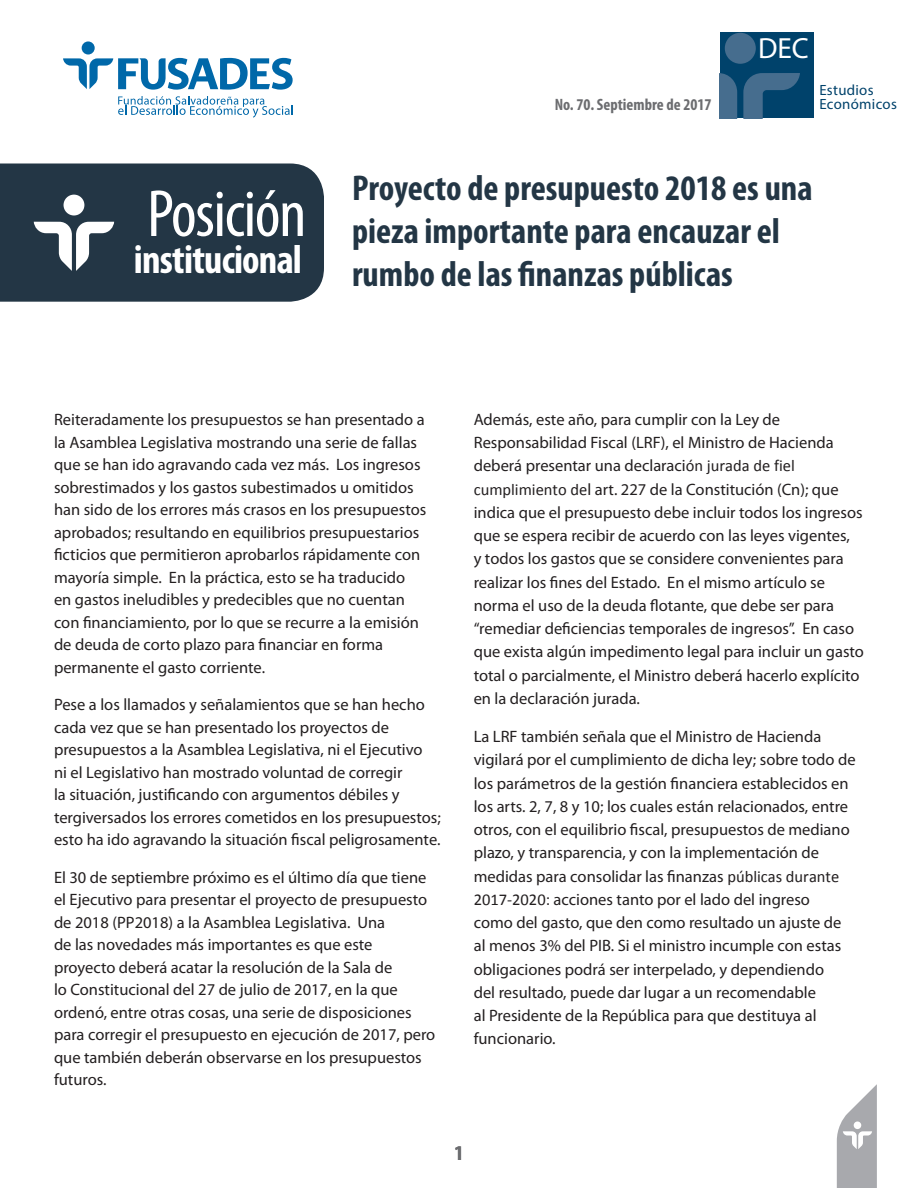
<style>
.page{position:relative;width:918px;height:1188px;background:#fff}
.page>*{position:absolute;margin:0;border:0;box-sizing:border-box;transform-origin:0 0}
.t1{font:condensed 67.2px "Myriad Pro";letter-spacing:-.02em;color:#fff}
.t2{font:700 condensed 40.5px "Myriad Pro";letter-spacing:-.02em;color:#fff}
.Titulo{font:700 condensed 36px/43.2px "Myriad Pro";color:#233645}
.t3{font:29.25px "Myriad Pro";color:#fff}
.t4{font:700 condensed 21px "Myriad Pro";color:#6c6d70}
.t5{font:16.5px/22.5px "Myriad Pro";color:#231f20}
.t6{font:700 condensed 16.5px "Myriad Pro";color:#6c6d70}
.t7{font:14.85px/14px "Myriad Pro";letter-spacing:.02em;color:#00426b}
.s1{font-family:"Calibri"}
</style>
<div class="page">
<svg style="left:837px;top:1084px;width:40px;height:104px"></svg>
<div style="left:82px;top:41px;width:13px;height:14px;background:#0068a9;border-radius:50%"></div>
<svg style="left:63px;top:58px;width:230px;height:32px"></svg>
<svg style="left:118px;top:96px;width:175px;height:22px"></svg>
<div style="left:720px;top:33px;width:94px;height:85px;background:#00426b"></div>
<div style="left:725px;top:33px;width:31px;height:31px;background:#466d8e;border-radius:50%"></div>
<svg style="left:743px;top:73px;width:57px;height:45px"></svg>
<svg style="left:720px;top:73px;width:17px;height:45px"></svg>
<div style="left:0;top:164px;width:324px;height:138px;background:#233645"></div>
<div style="left:64px;top:195px;width:20px;height:20px;background:#fff;border-radius:50%"></div>
<svg style="left:34px;top:222px;width:80px;height:49px"></svg>
<h1 class="t1" style="left:147px;top:173px;width:161px">Posición</h1>
<h2 class="t2" style="left:134px;top:234px;width:170px">institucional</h2>
<p class="t6" style="left:555px;top:94px;width:158px">No. 70. Septiembre de 2017</p>
<p class="t3" style="left:758px;top:30px;width:52px">DEC</p>
<p class="t7" style="left:819px;top:83px;width:79px">Estudios<br>Económicos</p>
<p class="Titulo" style="left:352px;top:165px;width:462px">Proyecto de presupuesto 2018 es una pieza importante para encauzar el rumbo de las finanzas públicas</p>
<p class="t5" style="left:54px;top:408px;width:374px">Reiteradamente los presupuestos se han presentado a la Asamblea Legislativa mostrando una serie de fallas que se han ido agravando cada vez más. Los ingresos sobrestimados y los gastos subestimados u omitidos han sido de los errores más crasos en los presupuestos aprobados; resultando en equilibrios presupuestarios ficticios que permitieron aprobarlos rápidamente con mayoría simple. En la práctica, esto se ha traducido en gastos ineludibles y predecibles que no cuentan con financiamiento, por lo que se recurre a la emisión de deuda de corto plazo para financiar en forma permanente el gasto corriente.</p>
<p class="t5" style="left:54px;top:693px;width:388px">Pese a los llamados y señalamientos que se han hecho cada vez que se han presentado los proyectos de presupuestos a la Asamblea Legislativa, ni el Ejecutivo<br>ni el Legislativo han mostrado voluntad de corregir<br>la situación, justificando con argumentos débiles y tergiversados los errores cometidos en los presupuestos; esto ha ido agravando la situación fiscal peligrosamente.</p>
<p class="t5" style="left:54px;top:865px;width:383px">El 30 de septiembre próximo es el último día que tiene el Ejecutivo para presentar el proyecto de presupuesto de 2018 (PP2018) a la Asamblea Legislativa. Una<br>de las novedades más importantes es que este proyecto deberá acatar la resolución de la Sala de<br>lo Constitucional del 27 de julio de 2017, en la que ordenó, entre otras cosas, una serie de disposiciones para corregir el presupuesto en ejecución de 2017, pero que también deberán observarse en los presupuestos futuros.</p>
<p class="t5" style="left:474px;top:407px;width:392px;line-height:23.2px">Además, este año, para cumplir con la Ley de Responsabilidad Fiscal (LRF), el Ministro de Hacienda deberá presentar una declaraci<span class="s1">ón jurada de fiel cumplimiento de</span>l art. 227 de la Constitución (Cn); que indica que el presupuesto debe incluir todos los ingresos que se espera recibir de acuerdo con las leyes vigentes,<br>y todos los gastos que se considere convenientes para realizar los fines del Estado. En el mismo artículo se norma el uso de la deuda flotante, que debe ser para “remediar deficiencias temporales de ingresos”. En caso que exista algún impedimento legal para incluir un gasto total o parcialmente, el Ministro deberá hacerlo explícito en la declaración jurada.</p>
<p class="t5" style="left:474px;top:725px;width:383px;line-height:23.2px">La LRF también señala que el Ministro de Hacienda vigilará por el cumplimiento de dicha ley; sobre todo de los parámetros de la gestión financiera establecidos en los arts. 2, 7, 8 y 10; los cuales están relacionados, entre otros, con el equilibrio fiscal, presupuestos de mediano plazo, y transparencia, y con la implementación de medidas para consolidar las finanzas <span class="s1">públicas durante 2017-2020:</span> acciones tanto por el lado del ingreso<br>como del gasto, que den como resultado un ajuste de al menos 3% del PIB. Si el ministro incumple con estas obligaciones podrá ser interpelado, y dependiendo<br>del resultado, puede dar lugar a un recomendable<br>al Presidente de la República para que destituya al funcionario.</p>
<p class="t4" style="left:455px;top:1140px;width:10px">1</p>
</div>
